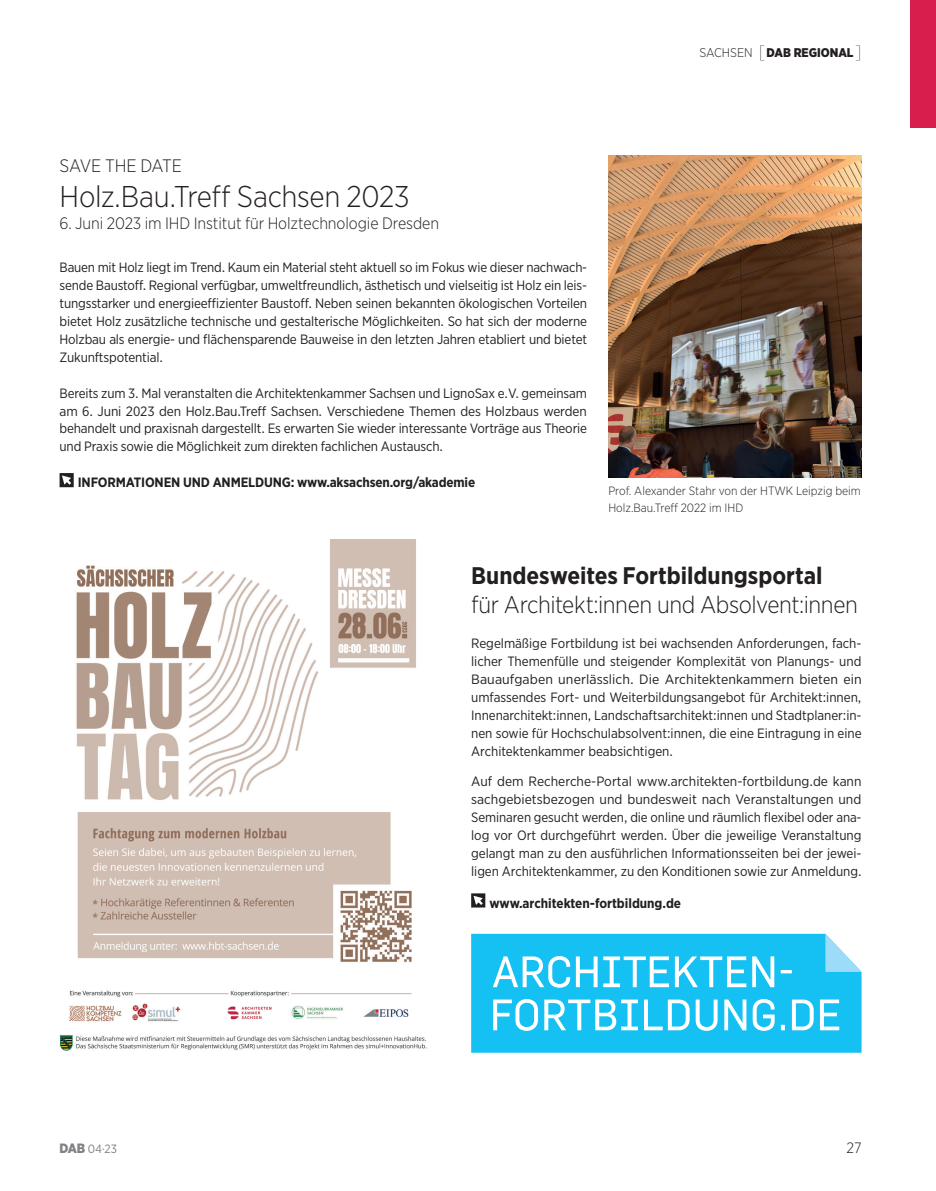
<style>
.page{position:relative;width:936px;height:1191px;background:#fff}
.page>*{position:absolute;margin:0;border:0;box-sizing:border-box;transform-origin:0 0}
.t1{font:300 30px "Gotham Narrow";letter-spacing:-.01em;color:#231f20}
.t2{font:300 24px "Gotham Narrow";letter-spacing:-.015em;color:#231f20}
.t3{font:700 24px "Gotham Narrow";letter-spacing:-.005em;color:#231f20}
.t4{font:300 18px "Gotham Narrow";letter-spacing:-.01em;color:#231f20}
.t5{font:300 16.5px "Gotham Narrow";letter-spacing:-.005em;color:#231f20}
.t6{font:300 15px "Gotham Narrow";color:#231f20}
.t7{font:13.5px/17.9px "Gotham Narrow";letter-spacing:-.01em;color:#231f20;text-align:justify}
.t8{font:700 13.5px "Gotham Narrow";letter-spacing:-.01em;color:#231f20}
.t9{font:900 12.6px "Gotham Narrow";color:#231f20}
.t10{font:300 12.6px "Gotham Narrow";color:#231f20}
.t11{font:300 12px/16.5px "Gotham Narrow";color:#231f20}
.t12{font:12px "Gotham Narrow";color:#808285}
.s1{font-weight:100;font-size:18px}
.s2{font-weight:900;font-size:13.5px}
</style>
<div class="page">
<img style="left:608px;top:155px;width:253px;height:322px">
<img style="left:60px;top:540px;width:367px;height:511px">
<svg style="left:60px;top:473px;width:14px;height:14px"></svg>
<div style="left:471px;top:933px;width:390px;height:119px;background:#15c0f2"></div>
<svg style="left:825px;top:933px;width:36px;height:39px"></svg>
<svg style="left:493px;top:999px;width:346px;height:31px"></svg>
<svg style="left:493px;top:956px;width:298px;height:31px"></svg>
<svg style="left:471px;top:893px;width:14px;height:14px"></svg>
<div style="left:910px;top:0;width:25px;height:128px;background:#d81e4c"></div>
<p class="t10" style="left:699px;top:45px;width:31px">Sachsen</p>
<p class="t9" style="left:758px;top:44px;width:104px"><span class="s1">[</span>DAB REGIONAL<span class="s1">]</span></p>
<h3 class="t4" style="left:60px;top:155px;width:124px">SAVE THE DATE</h3>
<h1 class="t1" style="left:60px;top:178px;width:351px">Holz.Bau.Treff Sachsen 2023</h1>
<p class="t5" style="left:60px;top:213px;width:381px">6. Juni 2023 im IHD Institut für Holztechnologie Dresden</p>
<p class="t7" style="left:60px;top:258px;width:529px">Bauen mit Holz liegt im Trend. Kaum ein Material steht aktuell so im Fokus wie dieser nachwach&shy;sende Baustoff. Regional verfügbar, umweltfreundlich, ästhetisch und vielseitig ist Holz ein leis&shy;tungsstarker und energieeffizienter Baustoff. Neben seinen bekannten ökologischen Vorteilen bietet Holz zusätzliche technische und gestalterische Möglichkeiten. So hat sich der moderne Holzbau als energie- und flächensparende Bauweise in den letzten Jahren etabliert und bietet Zukunftspotential.</p>
<p class="t7" style="left:60px;top:384px;width:529px">Bereits zum 3. Mal veranstalten die Architektenkammer Sachsen und LignoSax e.V. gemeinsam am 6. Juni 2023 den Holz.Bau.Treff Sachsen. Verschiedene Themen des Holzbaus werden behandelt und praxisnah dargestellt. Es erwarten Sie wieder interessante Vorträge aus Theorie und Praxis sowie die Möglichkeit zum direkten fachlichen Austausch.</p>
<p class="t8" style="left:78px;top:474px;width:399px">INFORMATIONEN UND ANMELDUNG: www.aksachsen.org/akademie</p>
<p class="t11" style="left:608px;top:483px;width:254px">Prof. Alexander Stahr von der HTWK Leipzig beim<br>Holz.Bau.Treff 2022 im IHD</p>
<h2 class="t3" style="left:471px;top:560px;width:353px">Bundesweites Fortbildungsportal</h2>
<h2 class="t2" style="left:471px;top:589px;width:388px">für Architekt:innen und Absolvent:innen</h2>
<p class="t7" style="left:471px;top:634px;width:392px">Regelmäßige Fortbildung ist bei wachsenden Anforderungen, fach&shy;licher Themenfülle und steigender Komplexität von Planungs- und Bauaufgaben unerlässlich. Die Architektenkammern bieten ein umfassendes Fort- und Weiterbildungsangebot für Architekt:innen, Innenarchitekt:innen, Landschaftsarchitekt:innen und Stadtplaner:in&shy;nen sowie für Hochschulabsolvent:innen, die eine Eintragung in eine Architektenkammer beabsichtigen.</p>
<p class="t7" style="left:471px;top:772px;width:392px">Auf dem Recherche-Portal www.architekten-fortbildung.de kann sachgebietsbezogen und bundesweit nach Veranstaltungen und Seminaren gesucht werden, die online und räumlich flexibel oder ana&shy;log vor Ort durchgeführt werden. Über die jeweilige Veranstaltung gelangt man zu den ausführlichen Informationsseiten bei der jewei&shy;ligen Architektenkammer, zu den Konditionen sowie zur Anmeldung.</p>
<p class="t8" style="left:489px;top:894px;width:193px">www.architekten-fortbildung.de</p>
<p class="t12" style="left:60px;top:1141px;width:59px"><span class="s2">DAB</span> 04·23</p>
<p class="t6" style="left:846px;top:1138px;width:17px">27</p>
</div>
